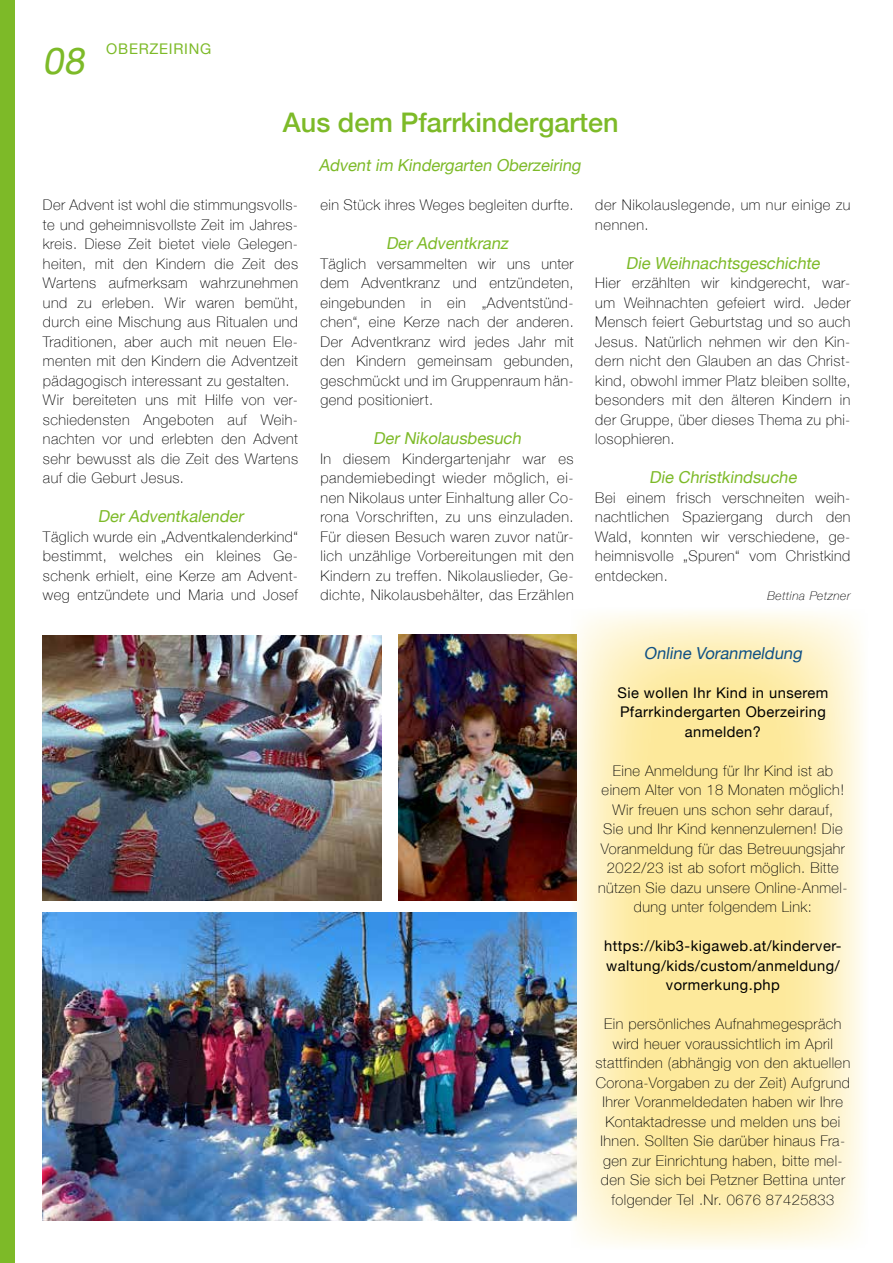
<style>
.page{position:relative;width:893px;height:1263px;background:#fff}
.page>*{position:absolute;margin:0;border:0;box-sizing:border-box;transform-origin:0 0}
.t1{font:italic 37.5px "Helvetica Neue";color:#7dba28}
.t2{font:500 27px "Helvetica Neue";color:#7dba28}
.t3{font:italic 16.5px "Helvetica Neue";color:#7dba28}
.t4{font:italic 16.5px "Helvetica Neue";color:#0e5085}
.t5{font:100 14.7px/19.5px "Helvetica Neue";letter-spacing:.03em;color:#000;text-align:justify}
.t6{font:14.7px/19.5px "Helvetica Neue";letter-spacing:.03em;color:#000;text-align:center}
.t7{font:14.7px "Helvetica Neue";letter-spacing:.05em;color:#7dba28}
.t8{font:italic 100 12px "Helvetica Neue";letter-spacing:.05em;color:#000}
</style>
<div class="page">
<div style="left:0;top:0;width:15px;height:1263px;background:#7dba28"></div>
<img style="left:43px;top:635px;width:339px;height:266px">
<img style="left:399px;top:635px;width:171px;height:266px">
<img style="left:43px;top:912px;width:527px;height:308px">
<svg style="left:570px;top:612px;width:293px;height:634px;background:#faecb4"></svg>
<h1 class="t1" style="left:43px;top:33px;width:52px">08</h1>
<p class="t7" style="left:106px;top:38px;width:107px">OBERZEIRING</p>
<h2 class="t2" style="left:283px;top:101px;width:337px">Aus dem Pfarrkindergarten</h2>
<p class="t3" style="left:319px;top:153px;width:267px">Adventim Kindergarten Oberzeiring</p>
<p class="t5" style="left:43px;top:194px;width:257px;text-align:left">Der Advent ist wohl die stimmungsvolls&shy;te und geheimnisvollste Zeit im Jahres&shy;kreis. Diese Zeit bietet viele Gelegen&shy;heiten, mit den Kindern die Zeit des Wartens aufmerksam wahrzunehmen und zu erleben. Wir waren bemüht, durch eine Mischung aus Ritualen und Traditionen, aber auch mit neuen Ele&shy;menten mit den Kindern die Adventzeit pädagogisch interessant zu gestalten.<br>Wir bereiteten uns mit Hilfe von ver&shy;schiedensten Angeboten auf Weih&shy;nachten vor und erlebten den Advent sehr bewusst als die Zeit des Wartens auf die Geburt Jesus.</p>
<p class="t3" style="left:98px;top:504px;width:151px">DerAdventkalender</p>
<p class="t5" style="left:43px;top:526px;width:257px">Täglich wurde ein „Adventkalenderkind“ bestimmt, welches ein kleines Ge&shy;schenk erhielt, eine Kerze am Advent&shy;weg entzündete und Maria und Josef</p>
<p class="t5" style="left:320px;top:194px;width:255px">ein Stück ihres Weges begleiten durfte.</p>
<p class="t3" style="left:386px;top:231px;width:128px">DerAdventkranz</p>
<p class="t5" style="left:320px;top:253px;width:255px">Täglich versammelten wir uns unter dem Adventkranz und entzündeten, eingebunden in ein „Adventstünd&shy;chen“, eine Kerze nach der anderen.<br>Der Adventkranz wird jedes Jahr mit den Kindern gemeinsam gebunden, geschmückt und im Gruppenraum hän&shy;gend positioniert.</p>
<p class="t3" style="left:373px;top:426px;width:153px">DerNikolausbesuch</p>
<p class="t5" style="left:320px;top:448px;width:255px">In diesem Kindergartenjahr war es pandemiebedingt wieder möglich, ei&shy;nen Nikolaus unter Einhaltung aller Co&shy;rona Vorschriften, zu uns einzuladen.<br>Für diesen Besuch waren zuvor natür&shy;lich unzählige Vorbereitungen mit den Kindern zu treffen. Nikolauslieder, Ge&shy;dichte, Nikolausbehälter, das Erzählen</p>
<p class="t5" style="left:595px;top:194px;width:257px">der Nikolauslegende, um nur einige zu nennen.</p>
<p class="t3" style="left:626px;top:251px;width:199px">Die Weihnachtsgeschichte</p>
<p class="t5" style="left:595px;top:272px;width:257px">Hier erzählten wir kindgerecht, war&shy;um Weihnachten gefeiert wird. Jeder Mensch feiert Geburtstag und so auch Jesus. Natürlich nehmen wir den Kin&shy;dern nicht den Glauben an das Christ&shy;kind, obwohl immer Platz bleiben sollte, besonders mit den älteren Kindern in der Gruppe, über dieses Thema zu phi&shy;losophieren.</p>
<p class="t3" style="left:649px;top:465px;width:153px">Die Christkindsuche</p>
<p class="t5" style="left:595px;top:487px;width:257px">Bei einem frisch verschneiten weih&shy;nachtlichen Spaziergang durch den Wald, konnten wir verschiedene, ge&shy;heimnisvolle „Spuren“ vom Christkind entdecken.</p>
<p class="t8" style="left:767px;top:587px;width:85px">Bettina Petzner</p>
<p class="t4" style="left:644px;top:641px;width:164px">Online Voranmeldung</p>
<p class="t6" style="left:617px;top:683px;width:213px">Sie wollen Ihr Kind in unserem<br>Pfarrkindergarten Oberzeiring anmelden?</p>
<p class="t5" style="left:598px;top:760px;width:251px;text-align:center">Eine Anmeldung für Ihr Kind ist ab einem Alter von 18 Monaten möglich!<br>Wir freuen uns schon sehr darauf,<br>Sie und Ihr Kind kennenzulernen! Die Voranmeldung für das Betreuungsjahr 2022/23 ist ab sofort möglich. Bitte nützen Sie dazu unsere Online-Anmel&shy;dung unter folgendem Link:</p>
<p class="t6" style="left:604px;top:937px;width:239px">https://kib3-kigaweb.at/kinderver&shy;waltung/kids/custom/anmeldung/ vormerkung.php</p>
<p class="t5" style="left:595px;top:1013px;width:256px;text-align:center">Ein persönliches Aufnahmegespräch wird heuer voraussichtlich im April stattfinden (abhängig von den aktuellen Corona-Vorgaben zu der Zeit) Aufgrund Ihrer Voranmeldedaten haben wir Ihre Kontaktadresse und melden uns bei Ihnen. Sollten Sie darüber hinaus Fra&shy;gen zur Einrichtung haben, bitte mel&shy;den Sie sich bei Petzner Bettina unter folgender Tel .Nr. 0676 87425833</p>
</div>
